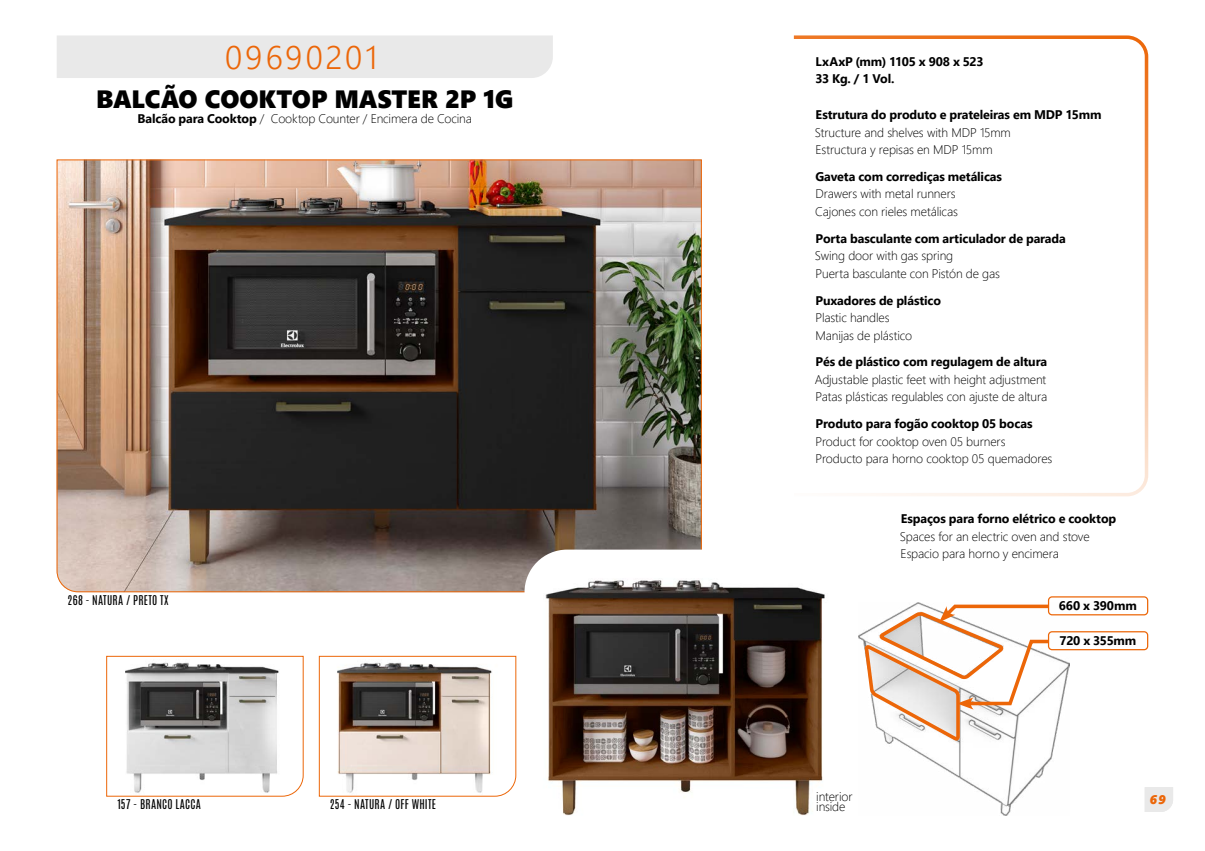
<style>
.page{position:relative;width:1205px;height:851px;background:#fff}
.page>*{position:absolute;margin:0;border:0;box-sizing:border-box;transform-origin:0 0}
.t1{font:300 32.5px "Segoe UI";letter-spacing:.095em;color:#ec6608}
.t2{font:25px "Segoe UI Black";letter-spacing:-.005em;color:#000}
.t3{font:300 12.5px/17.5px "Segoe UI";letter-spacing:-.01em;color:#000}
.t4{font:700 12.5px/17.5px "Segoe UI";letter-spacing:-.01em;color:#000}
.t5{font:700 12.5px "Segoe UI";letter-spacing:-.03em;color:#000}
.t6{font:italic 12.5px "Segoe UI Black";color:#ec6608}
.t7{font:11.25px "Antonio";letter-spacing:.02em;color:#000}
.s1{font-weight:700}
</style>
<div class="page">
<svg style="left:793px;top:35px;width:356px;height:462px"></svg>
<svg style="left:106px;top:655px;width:198px;height:141px"></svg>
<svg style="left:319px;top:655px;width:197px;height:141px"></svg>
<img style="left:56px;top:159px;width:646px;height:433px">
<img style="left:524px;top:549px;width:301px;height:266px">
<img style="left:859px;top:615px;width:210px;height:200px">
<svg style="left:864px;top:602px;width:188px;height:142px"></svg>
<div style="left:57px;top:35px;width:496px;height:43px;background:#e9e9e9"></div>
<div style="left:1048px;top:596px;width:100px;height:19px;border:1px solid #ec6608;border-radius:4px"></div>
<div style="left:1048px;top:631px;width:100px;height:19px;border:1px solid #ec6608;border-radius:4px"></div>
<svg style="left:1144px;top:787px;width:29px;height:24px"></svg>
<h1 class="t1" style="left:225px;top:26px;width:154px">09690201</h1>
<h2 class="t2" style="left:96px;top:81px;width:419px">BALCÃO COOKTOP MASTER 2P 1G</h2>
<p class="t3" style="left:138px;top:108px;width:336px"><span class="s1">Balcão para Cooktop</span> / Cooktop Counter / Encimera de Cocina</p>
<p class="t7" style="left:68px;top:592px;width:103px">268 - NATURA / PRETO TX</p>
<p class="t7" style="left:117px;top:796px;width:85px">157 - BRANCO LACCA</p>
<p class="t7" style="left:330px;top:796px;width:108px">254 - NATURA / OFF WHITE</p>
<p class="t4" style="left:815px;top:52px;width:170px">LxAxP (mm) 1105 x 908 x 523<br>33 Kg. / 1 Vol.</p>
<p class="t4" style="left:815px;top:105px;width:287px">Estrutura do produto e prateleiras em MDP 15mm</p>
<p class="t3" style="left:815px;top:122px;width:197px">Structure and shelves with MDP 15mm<br>Estructura y repisas en MDP 15mm</p>
<p class="t4" style="left:815px;top:167px;width:188px">Gaveta com corrediças metálicas</p>
<p class="t3" style="left:815px;top:184px;width:144px">Drawers with metal runners<br>Cajones con rieles metálicas</p>
<p class="t4" style="left:815px;top:228px;width:252px">Porta basculante com articulador de parada</p>
<p class="t3" style="left:815px;top:246px;width:186px">Swing door with gas spring<br>Puerta basculante con Pistón de gas</p>
<p class="t4" style="left:815px;top:290px;width:127px">Puxadores de plástico</p>
<p class="t3" style="left:815px;top:307px;width:98px">Plastic handles<br>Manijas de plástico</p>
<p class="t4" style="left:815px;top:352px;width:233px">Pés de plástico com regulagem de altura</p>
<p class="t3" style="left:815px;top:369px;width:234px">Adjustable plastic feet with height adjustment<br>Patas plásticas regulables con ajuste de altura</p>
<p class="t4" style="left:815px;top:414px;width:218px">Produto para fogão cooktop 05 bocas</p>
<p class="t3" style="left:815px;top:431px;width:238px">Product for cooktop oven 05 burners<br>Producto para horno cooktop 05 quemadores</p>
<p class="t4" style="left:900px;top:509px;width:217px">Espaços para forno elétrico e cooktop</p>
<p class="t3" style="left:900px;top:526px;width:191px">Spaces for an electric oven and stove<br>Espacio para horno y encimera</p>
<p class="t4" style="left:1059px;top:596px;width:79px">660 x 390mm</p>
<p class="t5" style="left:1059px;top:629px;width:78px">720 x 355mm</p>
<p class="t3" style="left:816px;top:789px;width:38px;line-height:10.5px">interior inside</p>
<p class="t6" style="left:1149px;top:790px;width:18px">69</p>
<p class="t6" style="left:1150px;top:790px;width:17px">70</p>
</div>
